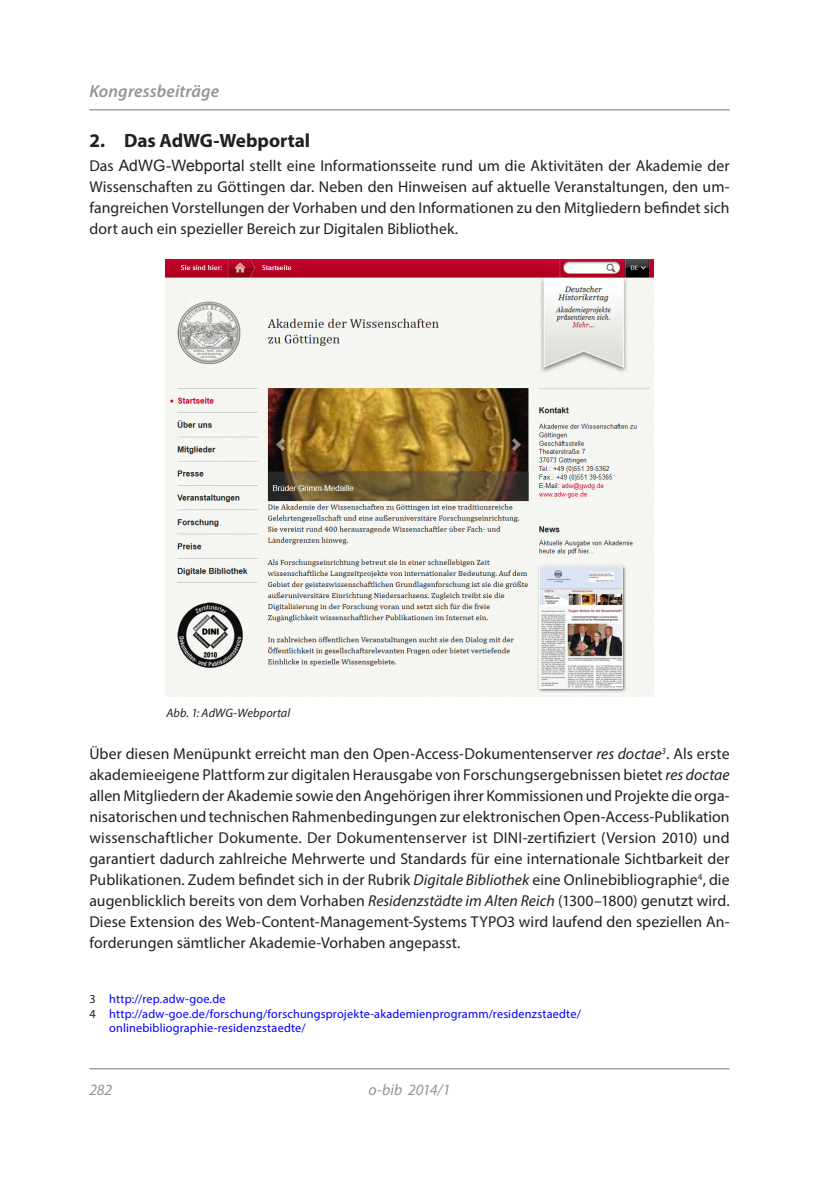
<style>
.page{position:relative;width:819px;height:1191px;background:#fff}
.page>*{position:absolute;margin:0;border:0;box-sizing:border-box;transform-origin:0 0}
.Titel_3{font:700 19.25px "Myriad Pro";letter-spacing:-.005em;color:#231f20}
.Kolumnentitel{font:italic 600 17.5px "Myriad Pro";letter-spacing:.005em;color:#939598}
.Fließtext{font:15.75px/21px "Myriad Pro";letter-spacing:.005em;color:#231f20;text-align:justify}
.t1{font:italic 15.75px "Myriad Pro";letter-spacing:-.005em;color:#939598}
.Fußnote_eingerückt{font:12.25px/14px "Myriad Pro";letter-spacing:.015em;color:#00f}
.Bildlegende{font:italic 12.25px "Myriad Pro";letter-spacing:.01em;color:#231f20}
.s1{font-family:"Arial"}
.s2{font-style:italic}
.s3{color:#231f20}
</style>
<div class="page">
<hr style="left:89px;top:109px;width:640px;height:1px;background:#939598">
<hr style="left:89px;top:1068px;width:640px;height:1px;background:#939598">
<img style="left:166px;top:259px;width:487px;height:437px">
<p class="Kolumnentitel" style="left:89px;top:80px;width:131px">Kongressbeiträge</p>
<p class="Titel_3" style="left:89px;top:128px;width:222px">2. Das AdWG-Webportal</p>
<p class="Fließtext" style="left:89px;top:155px;width:641px">Das <span class="s1">AdWG-Webportal</span> stellt eine Informationsseite rund um die Aktivitäten der Akademie der Wissenschaften zu Göttingen dar. Neben den Hinweisen auf aktuelle Veranstaltungen, den um&shy;fangreichen Vorstellungen der Vorhaben und den Informationen zu den Mitgliedern befindet sich dort auch ein spezieller Bereich zur Digitalen Bibliothek.</p>
<p class="Bildlegende" style="left:166px;top:705px;width:125px">Abb. 1: AdWG-Webportal</p>
<p class="Fließtext" style="left:89px;top:743px;width:641px">Über diesen Menüpunkt erreicht man den Open-Access-Dokumentenserver <span class="s2">res doctae</span><sup>3</sup>. Als erste akademieeigene Plattform zur digitalen Herausgabe von Forschungsergebnissen bietet <span class="s2">res doctae </span>allen Mitgliedern der Akademie sowie den Angehörigen ihrer Kommissionen und Projekte die orga&shy;nisatorischen und technischen Rahmenbedingungen zur elektronischen Open-Access-Publikation wissenschaftlicher Dokumente. Der Dokumentenserver ist DINI-zertifiziert (Version 2010) und garantiert dadurch zahlreiche Mehrwerte und Standards für eine internationale Sichtbarkeit der Publikationen. Zudem befindet sich in der Rubrik <span class="s2">Digitale Bibliothek</span> eine Onlinebibliographie<sup>4</sup>, die augenblicklich bereits von dem Vorhaben <span class="s2">Residenzstädte im Alten Reich</span> (1300–1800) genutzt wird.<br>Diese Extension des Web-Content-Management-Systems TYPO3 wird laufend den speziellen An&shy;forderungen sämtlicher Akademie-Vorhaben angepasst.</p>
<p class="Fußnote_eingerückt" style="left:89px;top:991px;width:138px"><span class="s3">3</span> http://rep.adw-goe.de</p>
<p class="Fußnote_eingerückt" style="left:109px;top:1007px;width:473px;text-indent:-20px"><span class="s3">4</span> http://adw-goe.de/forschung/forschungsprojekte-akademienprogramm/residenzstaedte/ onlinebibliographie-residenzstaedte/</p>
<p class="t1" style="left:89px;top:1080px;width:24px">282</p>
<p class="t1" style="left:368px;top:1080px;width:83px">o-bib 2014/1</p>
</div>
